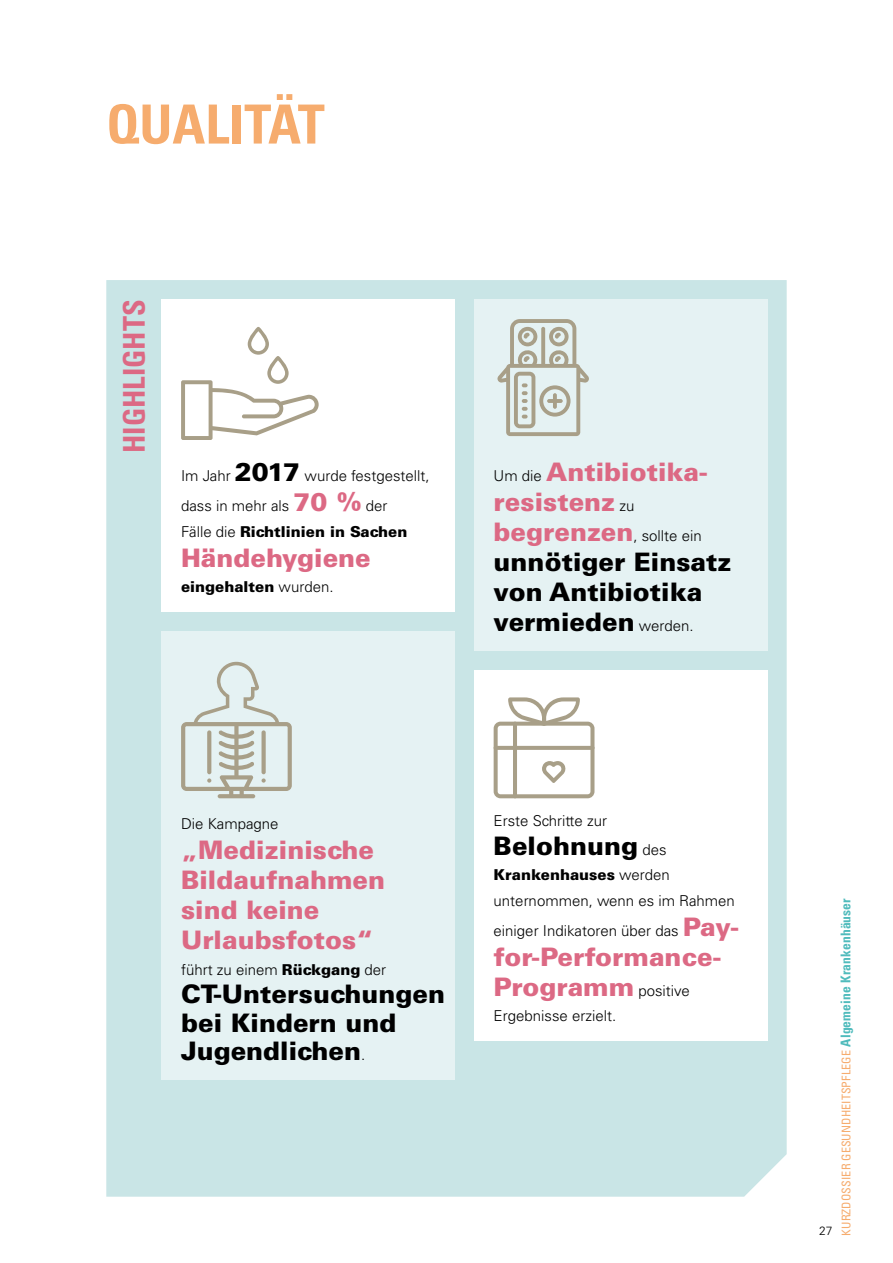
<style>
.page{position:relative;width:893px;height:1263px;background:#fff}
.page>*{position:absolute;margin:0;border:0;box-sizing:border-box;transform-origin:0 0}
.t1{font:700 condensed 54px "Univers LT Std";color:#f6ac6e}
.t2{font:700 condensed 30px "Univers LT Std";color:#dc6984}
.t3{font:900 25.5px/30px "Univers LT Std";color:#dc6984}
.t4{font:900 25.5px/30px "Univers LT Std";color:#000}
.t5{font:300 15px/30px "Univers LT Std";color:#000}
.t6{font:900 15px "Univers LT Std";color:#000}
.t7{font:condensed 12px "Univers LT Std";letter-spacing:.01em;color:#f6ac6e}
.t8{font:300 12px "Univers LT Std";color:#000}
.s1{font-weight:900;font-size:25.5px}
.s2{font-weight:900;font-size:25.5px;color:#dc6984}
.s3{font-weight:300}
.s4{font-weight:300;font-size:15px;color:#000}
.s5{font-weight:300;font-size:15px}
.s6{font-weight:900}
.s7{font-weight:700;font-size:13.5px;color:#4fbbbc}
</style>
<div class="page">
<div style="left:106px;top:280px;width:681px;height:917px;background:#c9e5e6"></div>
<div style="left:162px;top:300px;width:293px;height:312px;background:#fff"></div>
<div style="left:474px;top:300px;width:293px;height:351px;background:#e5f2f3"></div>
<div style="left:474px;top:670px;width:293px;height:371px;background:#fff"></div>
<div style="left:162px;top:631px;width:293px;height:449px;background:#e5f2f3"></div>
<svg style="left:497px;top:319px;width:92px;height:117px"></svg>
<svg style="left:181px;top:327px;width:138px;height:113px"></svg>
<svg style="left:181px;top:662px;width:111px;height:136px"></svg>
<svg style="left:494px;top:697px;width:100px;height:101px"></svg>
<h1 class="t1" style="left:106px;top:91px;width:220px">QUALITÄT</h1>
<h2 class="t2" style="left:116px;top:453px;width:155px;rotate:-90deg">HIGHLIGHTS</h2>
<p class="t5" style="left:181px;top:461px;width:250px">Im Jahr <span class="s1">2017</span> wurde festgestellt, dass in mehr als <span class="s2">70 %</span> der</p>
<p class="t6" style="left:181px;top:522px;width:228px"><span class="s3">Fälle die</span> Richtlinien in Sachen</p>
<h3 class="t3" style="left:181px;top:542px;width:191px">Händehygiene</h3>
<p class="t6" style="left:181px;top:577px;width:154px">eingehalten <span class="s3">wurden.</span></p>
<h3 class="t3" style="left:494px;top:457px;width:215px"><span class="s4">Um die</span> Antibiotika&shy;resistenz <span class="s4">zu</span></h3>
<p class="t5" style="left:494px;top:521px;width:210px"><span class="s2">begrenzen</span>, sollte ein</p>
<h3 class="t4" style="left:494px;top:547px;width:240px">unnötiger Einsatz von Antibiotika vermieden <span class="s5">werden.</span></h3>
<p class="t5" style="left:181px;top:809px;width:99px">Die Kampagne</p>
<h3 class="t3" style="left:181px;top:835px;width:206px">„Medizinische<br>Bildaufnahmen sind keine<br>Urlaubsfotos“</h3>
<p class="t5" style="left:181px;top:954px;width:207px">führt zu einem <span class="s6">Rückgang</span> der</p>
<h3 class="t4" style="left:181px;top:979px;width:265px;line-height:28.5px">CT-Untersuchungen bei Kindern und<br>Jugendlichen<span class="s5">.</span></h3>
<p class="t5" style="left:494px;top:806px;width:115px">Erste Schritte zur</p>
<h3 class="t4" style="left:494px;top:830px;width:174px">Belohnung <span class="s5">des</span></h3>
<p class="t5" style="left:494px;top:862px;width:243px;line-height:25.5px"><span class="s6">Krankenhauses</span> werden unternommen, wenn es im Rahmen</p>
<p class="t5" style="left:494px;top:915px;width:246px">einiger Indikatoren über das <span class="s2">Pay-</span></p>
<h3 class="t3" style="left:494px;top:941px;width:228px">for-Performance-<br>Programm <span class="s4">positive</span></h3>
<p class="t5" style="left:494px;top:1001px;width:124px">Ergebnisse erzielt.</p>
<p class="t8" style="left:819px;top:1223px;width:15px">27</p>
<p class="t7" style="left:839px;top:1236px;width:339px;rotate:-90deg">KURZDOSSIER GESUNDHEITSPFLEGE <span class="s7">Algemeine Krankenhäuser</span></p>
</div>
